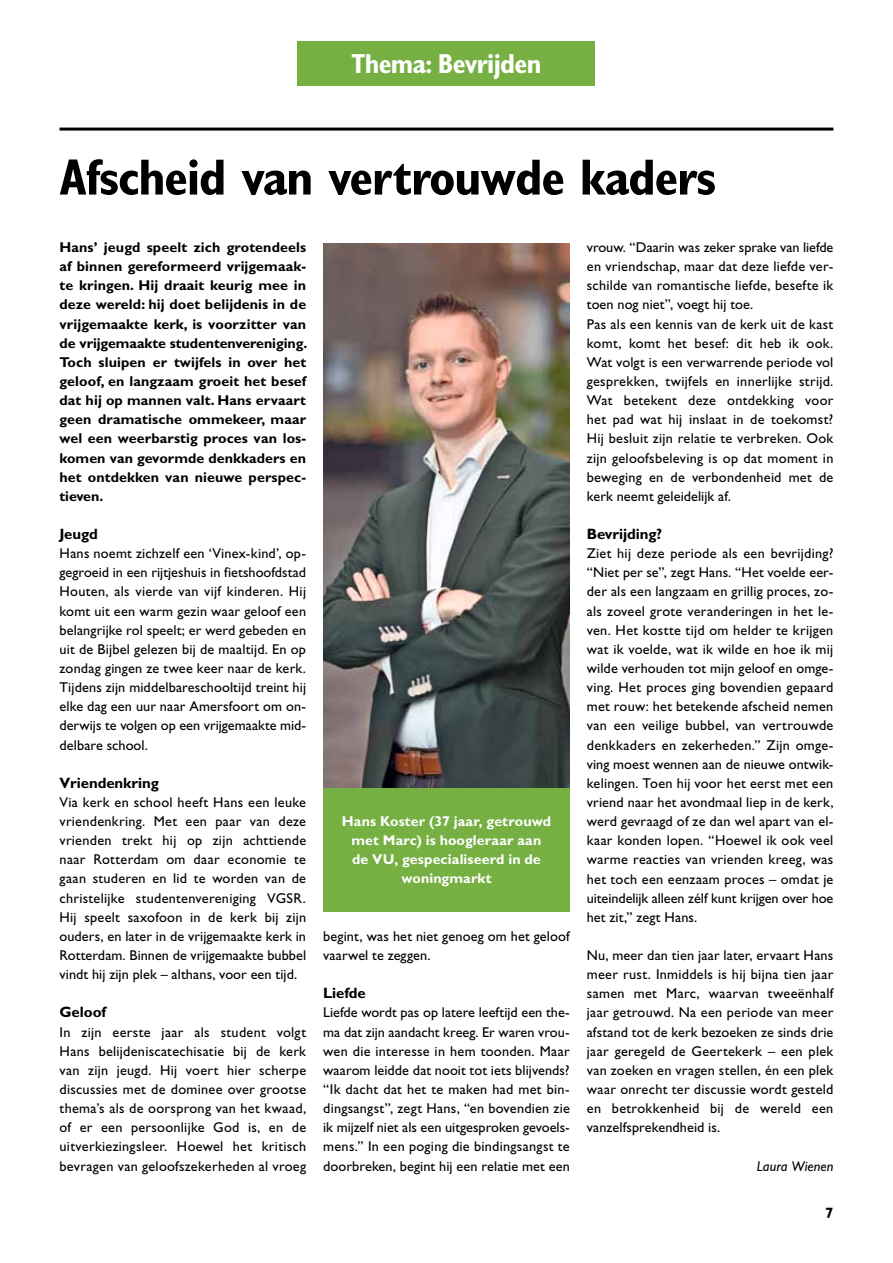
<style>
.page{position:relative;width:893px;height:1263px;background:#fff}
.page>*{position:absolute;margin:0;border:0;box-sizing:border-box;transform-origin:0 0}
.t1{font:700 condensed 51px "Gill Sans Std";letter-spacing:-.025em;color:#000}
.t2{font:700 condensed 27.6px "Gill Sans Std";letter-spacing:-.025em;color:#fff}
.t3{font:700 15px "Gill Sans Std";letter-spacing:-.005em;color:#000}
.t4{font:14.25px/19.2px "Gill Sans Std";letter-spacing:.01em;color:#000;text-align:justify}
.t5{font:700 14.25px/19.2px "Gill Sans Std";letter-spacing:.01em;color:#000;text-align:justify}
.t6{font:700 14.25px/19.2px "Gill Sans Std";letter-spacing:.01em;color:#fff;text-align:center}
.t7{font:italic 14.25px "Gill Sans Std";letter-spacing:.005em;color:#000}
</style>
<div class="page">
<div style="left:298px;top:42px;width:297px;height:44px;background:#76b043"></div>
<hr style="left:60px;top:128px;width:773px;height:3px;background:#000">
<img style="left:323px;top:243px;width:247px;height:545px">
<div style="left:323px;top:788px;width:247px;height:123px;background:#76b043"></div>
<h2 class="t2" style="left:352px;top:47px;width:191px">Thema: Bevrijden</h2>
<h1 class="t1" style="left:60px;top:147px;width:658px">Afscheid van vertrouwde kaders</h1>
<p class="t5" style="left:60px;top:237px;width:249px">Hans’ jeugd speelt zich grotendeels af binnen gereformeerd vrijgemaak&shy;te kringen. Hij draait keurig mee in deze wereld: hij doet belijdenis in de vrijgemaakte kerk, is voorzitter van de vrijgemaakte studentenvereniging.<br>Toch sluipen er twijfels in over het geloof, en langzaam groeit het besef dat hij op mannen valt. Hans ervaart geen dramatische ommekeer, maar wel een weerbarstig proces van los&shy;komen van gevormde denkkaders en het ontdekken van nieuwe perspec&shy;tieven.</p>
<p class="t3" style="left:60px;top:525px;width:40px">Jeugd</p>
<p class="t4" style="left:60px;top:544px;width:248px">Hans noemt zichzelf een ‘Vinex-kind’, op&shy;gegroeid in een rijtjeshuis in fietshoofdstad Houten, als vierde van vijf kinderen. Hij komt uit een warm gezin waar geloof een belangrijke rol speelt; er werd gebeden en uit de Bijbel gelezen bij de maaltijd. En op zondag gingen ze twee keer naar de kerk.<br>Tijdens zijn middelbareschooltijd treint hij elke dag een uur naar Amersfoort om on&shy;derwijs te volgen op een vrijgemaakte mid&shy;delbare school.</p>
<p class="t3" style="left:60px;top:774px;width:101px">Vriendenkring</p>
<p class="t4" style="left:60px;top:793px;width:248px">Via kerk en school heeft Hans een leuke vriendenkring. Met een paar van deze vrienden trekt hij op zijn achttiende naar Rotterdam om daar economie te gaan studeren en lid te worden van de christelijke studentenvereniging VGSR.<br>Hij speelt saxofoon in de kerk bij zijn ouders, en later in de vrijgemaakte kerk in Rotterdam. Binnen de vrijgemaakte bubbel vindt hij zijn plek – althans, voor een tijd.</p>
<p class="t3" style="left:60px;top:1003px;width:48px">Geloof</p>
<p class="t4" style="left:60px;top:1022px;width:248px">In zijn eerste jaar als student volgt Hans belijdeniscatechisatie bij de kerk van zijn jeugd. Hij voert hier scherpe discussies met de dominee over grootse thema’s als de oorsprong van het kwaad, of er een persoonlijke God is, en de uitverkiezingsleer. Hoewel het kritisch bevragen van geloofszekerheden al vroeg</p>
<p class="t6" style="left:342px;top:812px;width:211px">Hans Koster (37 jaar, getrouwd met Marc) is hoogleraar aan de VU, gespecialiseerd in de woningmarkt</p>
<p class="t4" style="left:323px;top:926px;width:248px">begint, was het niet genoeg om het geloof vaarwel te zeggen.</p>
<p class="t3" style="left:323px;top:984px;width:44px">Liefde</p>
<p class="t4" style="left:323px;top:1003px;width:248px">Liefde wordt pas op latere leeftijd een the&shy;ma dat zijn aandacht kreeg. Er waren vrou&shy;wen die interesse in hem toonden. Maar waarom leidde dat nooit tot iets blijvends? “Ik dacht dat het te maken had met bin&shy;dingsangst”, zegt Hans, “en bovendien zie ik mijzelf niet als een uitgesproken gevoels&shy;mens.” In een poging die bindingsangst te doorbreken, begint hij een relatie met een</p>
<p class="t4" style="left:587px;top:238px;width:248px;text-align:left">vrouw. “Daarin was zeker sprake van liefde en vriendschap, maar dat deze liefde ver&shy;schilde van romantische liefde, besefte ik toen nog niet”, voegt hij toe.<br>Pas als een kennis van de kerk uit de kast komt, komt het besef: dit heb ik ook.<br>Wat volgt is een verwarrende periode vol gesprekken, twijfels en innerlijke strijd.<br>Wat betekent deze ontdekking voor het pad wat hij inslaat in de toekomst?<br>Hij besluit zijn relatie te verbreken. Ook zijn geloofsbeleving is op dat moment in beweging en de verbondenheid met de kerk neemt geleidelijk af.</p>
<p class="t3" style="left:587px;top:525px;width:77px">Bevrijding?</p>
<p class="t4" style="left:587px;top:544px;width:248px">Ziet hij deze periode als een bevrijding? “Niet per se”, zegt Hans. “Het voelde eer&shy;der als een langzaam en grillig proces, zo&shy;als zoveel grote veranderingen in het le&shy;ven. Het kostte tijd om helder te krijgen wat ik voelde, wat ik wilde en hoe ik mij wilde verhouden tot mijn geloof en omge&shy;ving. Het proces ging bovendien gepaard met rouw: het betekende afscheid nemen van een veilige bubbel, van vertrouwde denkkaders en zekerheden.” Zijn omge&shy;ving moest wennen aan de nieuwe ontwik&shy;kelingen. Toen hij voor het eerst met een vriend naar het avondmaal liep in de kerk, werd gevraagd of ze dan wel apart van el&shy;kaar konden lopen. “Hoewel ik ook veel warme reacties van vrienden kreeg, was het toch een eenzaam proces – omdat je uiteindelijk alleen zélf kunt krijgen over hoe het zit,” zegt Hans.</p>
<p class="t4" style="left:587px;top:946px;width:248px">Nu, meer dan tien jaar later, ervaart Hans meer rust. Inmiddels is hij bijna tien jaar samen met Marc, waarvan tweeënhalf jaar getrouwd. Na een periode van meer afstand tot de kerk bezoeken ze sinds drie jaar geregeld de Geertekerk – een plek van zoeken en vragen stellen, én een plek waar onrecht ter discussie wordt gesteld en betrokkenheid bij de wereld een vanzelfsprekendheid is.</p>
<p class="t7" style="left:757px;top:1157px;width:78px">Laura Wienen</p>
<p class="t3" style="left:825px;top:1204px;width:10px">7</p>
</div>
